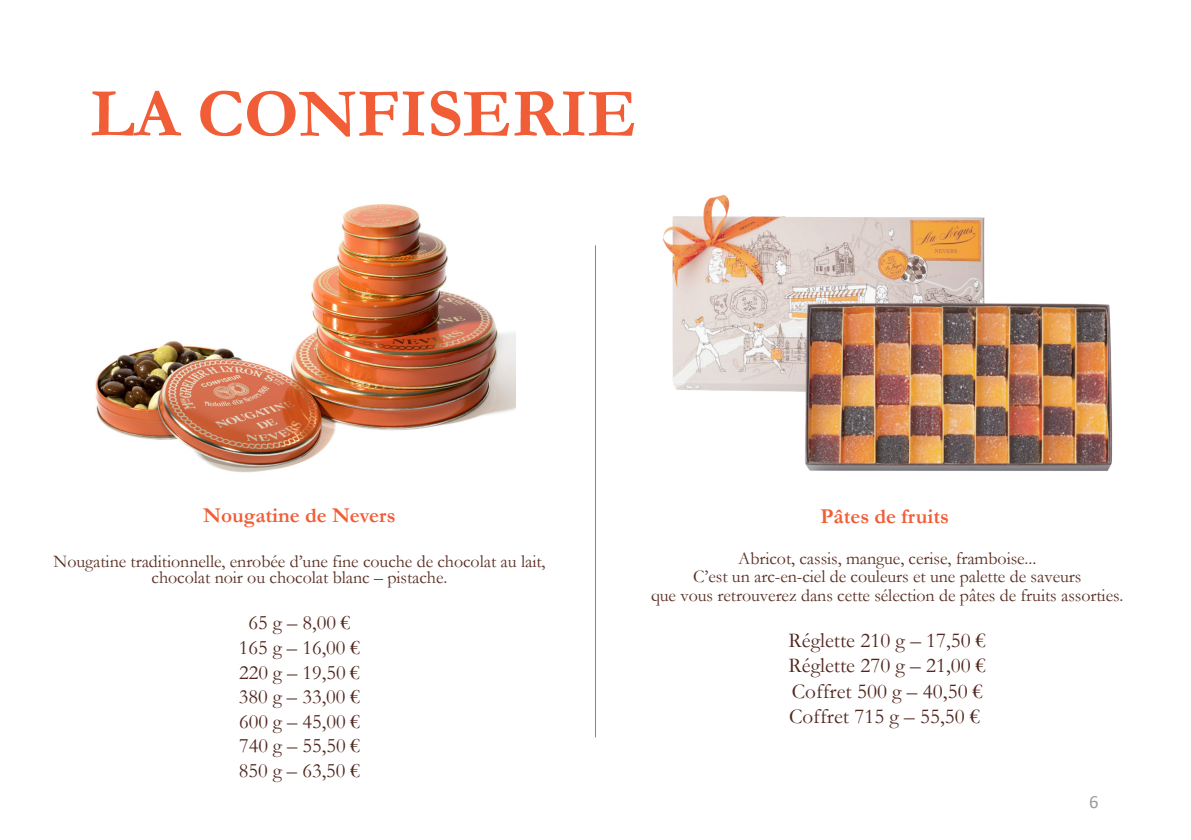
<style>
.page{position:relative;width:1191px;height:840px;background:#fff}
.page>*{position:absolute;margin:0;border:0;box-sizing:border-box;transform-origin:0 0}
.t1{font:700 69.2px "Garamond";color:#f15d36}
.t2{font:21.2px/25.4px "Garamond";color:#51261e}
.t3{font:700 21.2px "Garamond";color:#f15d36}
.t4{font:20.6px/24.6px "Garamond";color:#51261e;text-align:center}
.t5{font:18.6px "Calibri";color:#9b9ca0}
.t6{font:18px/18px "Garamond";letter-spacing:-.005em;color:#592d21;text-align:center}
</style>
<div class="page">
<img style="left:95px;top:204px;width:420px;height:269px">
<img style="left:663px;top:195px;width:450px;height:276px">
<hr style="left:595px;top:245px;width:1px;height:492px;background:#f15d36">
<h1 class="t1" style="left:90px;top:67px;width:548px">LA CONFISERIE</h1>
<p class="t3" style="left:203px;top:501px;width:194px">Nougatine de Nevers</p>
<p class="t3" style="left:820px;top:501px;width:130px">Pâtes de fruits</p>
<p class="t6" style="left:54px;top:552px;width:493px;line-height:16px">Nougatine traditionnelle, enrobée d’une fine couche de chocolat au lait, chocolat noir ou chocolat blanc – pistache.</p>
<p class="t6" style="left:651px;top:549px;width:474px">Abricot, cassis, mangue, cerise, framboise...<br>C’est un arc-en-ciel de couleurs et une palette de saveurs<br>que vous retrouverez dans cette sélection de pâtes de fruits assorties.</p>
<p class="t4" style="left:239px;top:609px;width:123px">65 g – 8,00 €<br>165 g – 16,00 €<br>220 g – 19,50 €<br>380 g – 33,00 €<br>600 g – 45,00 €</p>
<p class="t4" style="left:239px;top:756px;width:123px">850 g – 63,50 €</p>
<p class="t4" style="left:239px;top:732px;width:122px">740 g – 55,50 €</p>
<p class="t2" style="left:788px;top:626px;width:199px">Réglette 210 g – 17,50 €<br>Réglette 270 g – 21,00 €<br>Coffret 500 g – 40,50 €<br>Coffret 715 g – 55,50 €</p>
<p class="t5" style="left:1089px;top:788px;width:11px">6</p>
</div>
